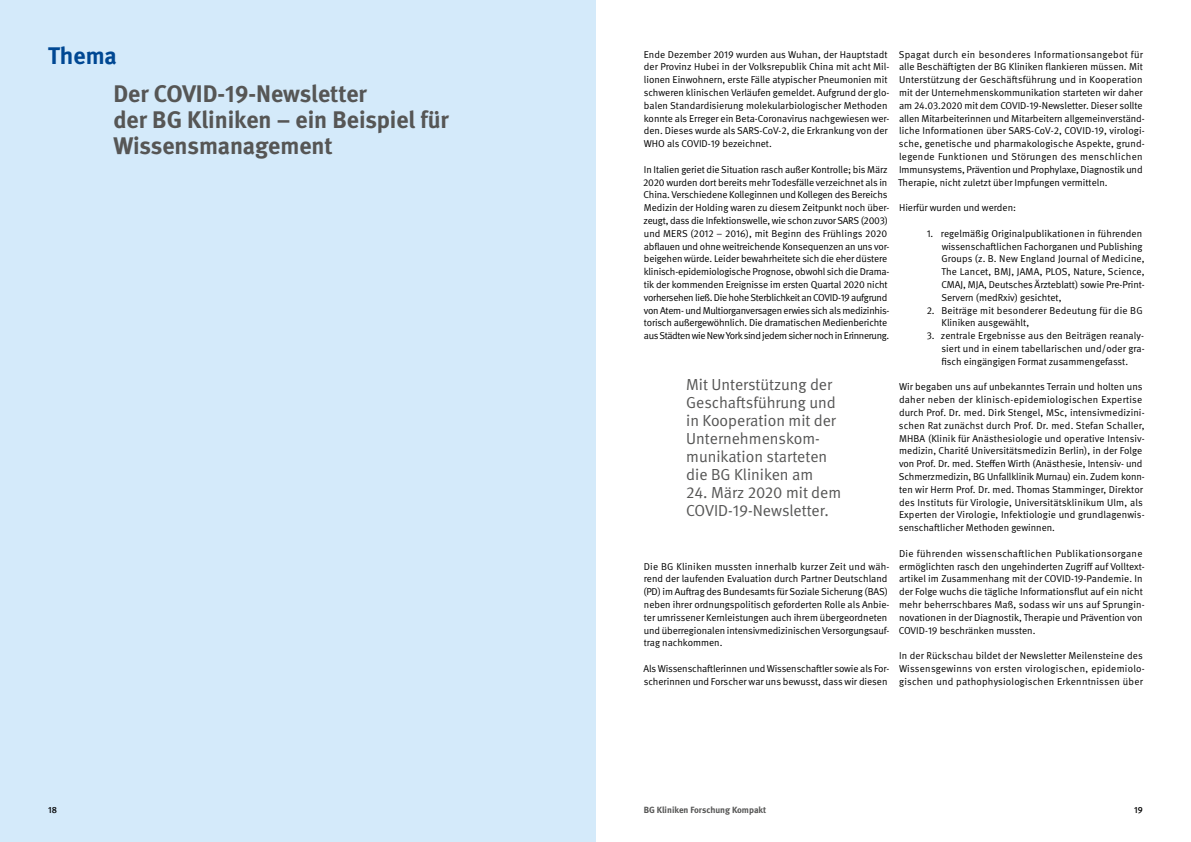
<style>
.page{position:relative;width:1191px;height:842px;background:#fff}
.page>*{position:absolute;margin:0;border:0;box-sizing:border-box;transform-origin:0 0}
.t1{font:700 24px/26px "DGUV Meta";color:#565655}
.t2{font:700 24px "DGUV Meta";color:#004893}
.t3{font:16px/18px "DGUV Meta";color:#565655}
.t4{font:10px/12.8px "DGUV Meta";color:#000}
.t5{font:700 9px "DGUV Meta";color:#565655}
.t6{font:500 9px "DGUV Meta";color:#000}
</style>
<div class="page">
<div style="left:0;top:0;width:595px;height:842px;background:#d4eafa"></div>
<h1 class="t2" style="left:48px;top:42px;width:70px">Thema</h1>
<h1 class="t1" style="left:113px;top:81px;width:337px">Der COVID-19-Newsletter<br>der BG Kliniken – ein Beispiel für<br>Wissensmanagement</h1>
<p class="t4" style="left:644px;top:48px;width:247px">Ende Dezember 2019 wurden aus Wuhan, der Hauptstadt der Provinz Hubei in der Volksrepublik China mit acht Mil&shy;lionen Einwohnern, erste Fälle atypischer Pneumonien mit schweren klinischen Verläufen gemeldet. Aufgrund der glo&shy;balen Standardisierung molekularbiologischer Methoden konnte als Erreger ein Beta-Coronavirus nachgewiesen wer&shy;den. Dieses wurde als SARS-CoV-2, die Erkrankung von der WHO als COVID-19 bezeichnet.</p>
<p class="t4" style="left:643px;top:163px;width:248px">In Italien geriet die Situation rasch außer Kontrolle; bis März 2020 wurden dort bereits mehr Todesfälle verzeichnet als in China. Verschiedene Kolleginnen und Kollegen des Bereichs Medizin der Holding waren zu diesem Zeitpunkt noch über&shy;zeugt, dass die Infektionswelle, wie schon zuvor SARS (2003) und MERS (2012 – 2016), mit Beginn des Frühlings 2020 abflauen und ohne weitreichende Konsequenzen an uns vor&shy;beigehen würde. Leider bewahrheitete sich die eher düstere klinisch-epidemiologische Prognose, obwohl sich die Drama&shy;tik der kommenden Ereignisse im ersten Quartal 2020 nicht vorhersehen ließ. Die hohe Sterblichkeit an COVID-19 aufgrund von Atem- und Multiorganversagen erwies sich als medizinhis&shy;torisch außergewöhnlich. Die dramatischen Medienberichte aus Städten wie New York sind jedem sicher noch in Erinnerung.</p>
<h2 class="t3" style="left:686px;top:376px;width:151px">Mit Unterstützung der<br>Geschaftsführung und in Kooperation mit der<br>Unternehmenskom&shy;munikation starteten die BG Kliniken am</h2>
<h2 class="t3" style="left:686px;top:484px;width:156px">24. März 2020 mit dem<br>COVID-19-Newsletter.</h2>
<p class="t4" style="left:643px;top:560px;width:248px">Die BG Kliniken mussten innerhalb kurzer Zeit und wäh&shy;rend der laufenden Evaluation durch Partner Deutschland (PD) im Auftrag des Bundesamts für Soziale Sicherung (BAS) neben ihrer ordnungspolitisch geforderten Rolle als Anbie&shy;ter umrissener Kernleistungen auch ihrem übergeordneten und überregionalen intensivmedizinischen Versorgungsauf&shy;trag nachkommen.</p>
<p class="t4" style="left:643px;top:662px;width:247px">Als Wissenschaftlerinnen und Wissenschaftler sowie als For&shy;scherinnen und Forscher war uns bewusst, dass wir diesen</p>
<p class="t4" style="left:898px;top:48px;width:248px">Spagat durch ein besonderes Informationsangebot für alle Beschäftigten der BG Kliniken flankieren müssen. Mit Unterstützung der Geschäftsführung und in Kooperation mit der Unternehmenskommunikation starteten wir daher am 24.03.2020 mit dem COVID-19-Newsletter. Dieser sollte allen Mitarbeiterinnen und Mitarbeitern allgemeinverständ&shy;liche Informationen über SARS-CoV-2, COVID-19, virologi&shy;sche, genetische und pharmakologische Aspekte, grund&shy;legende Funktionen und Störungen des menschlichen Immunsystems, Prävention und Prophylaxe, Diagnostik und Therapie, nicht zuletzt über Impfungen vermitteln.</p>
<p class="t4" style="left:899px;top:202px;width:119px">Hierfür wurden und werden:</p>
<p class="t4" style="left:941px;top:227px;width:205px;text-indent:-15px">1. regelmäßig Originalpublikationen in führenden wissenschaftlichen Fachorganen und Publishing Groups (z. B. New England Journal of Medicine, The Lancet, BMJ, JAMA, PLOS, Nature, Science, CMAJ, MJA, Deutsches Ärzteblatt) sowie Pre-Print-Servern (medRxiv) gesichtet,</p>
<p class="t4" style="left:941px;top:304px;width:203px;text-indent:-15px">2. Beiträge mit besonderer Bedeutung für die BG<br>Kliniken ausgewählt,</p>
<p class="t4" style="left:941px;top:330px;width:205px;text-align:justify;text-indent:-15px">3. zentrale Ergebnisse aus den Beiträgen reanaly&shy;siert und in einem tabellarischen und/oder gra&shy;fisch eingängigen Format zusammengefasst.</p>
<p class="t4" style="left:899px;top:381px;width:247px">Wir begaben uns auf unbekanntes Terrain und holten uns daher neben der klinisch-epidemiologischen Expertise durch Prof. Dr. med. Dirk Stengel, MSc, intensivmedizini&shy;schen Rat zunächst durch Prof. Dr. med. Stefan Schaller, MHBA (Klinik für Anästhesiologie und operative Intensiv&shy;medizin, Charité Universitätsmedizin Berlin), in der Folge von Prof. Dr. med. Steffen Wirth (Anästhesie, Intensiv- und Schmerzmedizin, BG Unfallklinik Murnau) ein. Zudem konn&shy;ten wir Herrn Prof. Dr. med. Thomas Stamminger, Direktor des Instituts für Virologie, Universitätsklinikum Ulm, als Experten der Virologie, Infektiologie und grundlagenwis&shy;senschaftlicher Methoden gewinnen.</p>
<p class="t4" style="left:899px;top:547px;width:247px">Die führenden wissenschaftlichen Publikationsorgane ermöglichten rasch den ungehinderten Zugriff auf Volltext&shy;artikel im Zusammenhang mit der COVID-19-Pandemie. In der Folge wuchs die tägliche Informationsflut auf ein nicht mehr beherrschbares Maß, sodass wir uns auf Sprungin&shy;novationen in der Diagnostik, Therapie und Prävention von COVID-19 beschränken mussten.</p>
<p class="t4" style="left:899px;top:650px;width:247px">In der Rückschau bildet der Newsletter Meilensteine des<br>Wissensgewinns von ersten virologischen, epidemiolo&shy;gischen und pathophysiologischen Erkenntnissen über</p>
<p class="t6" style="left:48px;top:804px;width:10px">18</p>
<p class="t5" style="left:643px;top:804px;width:124px">BG Kliniken Forschung Kompakt</p>
<p class="t6" style="left:1134px;top:804px;width:10px">19</p>
</div>
